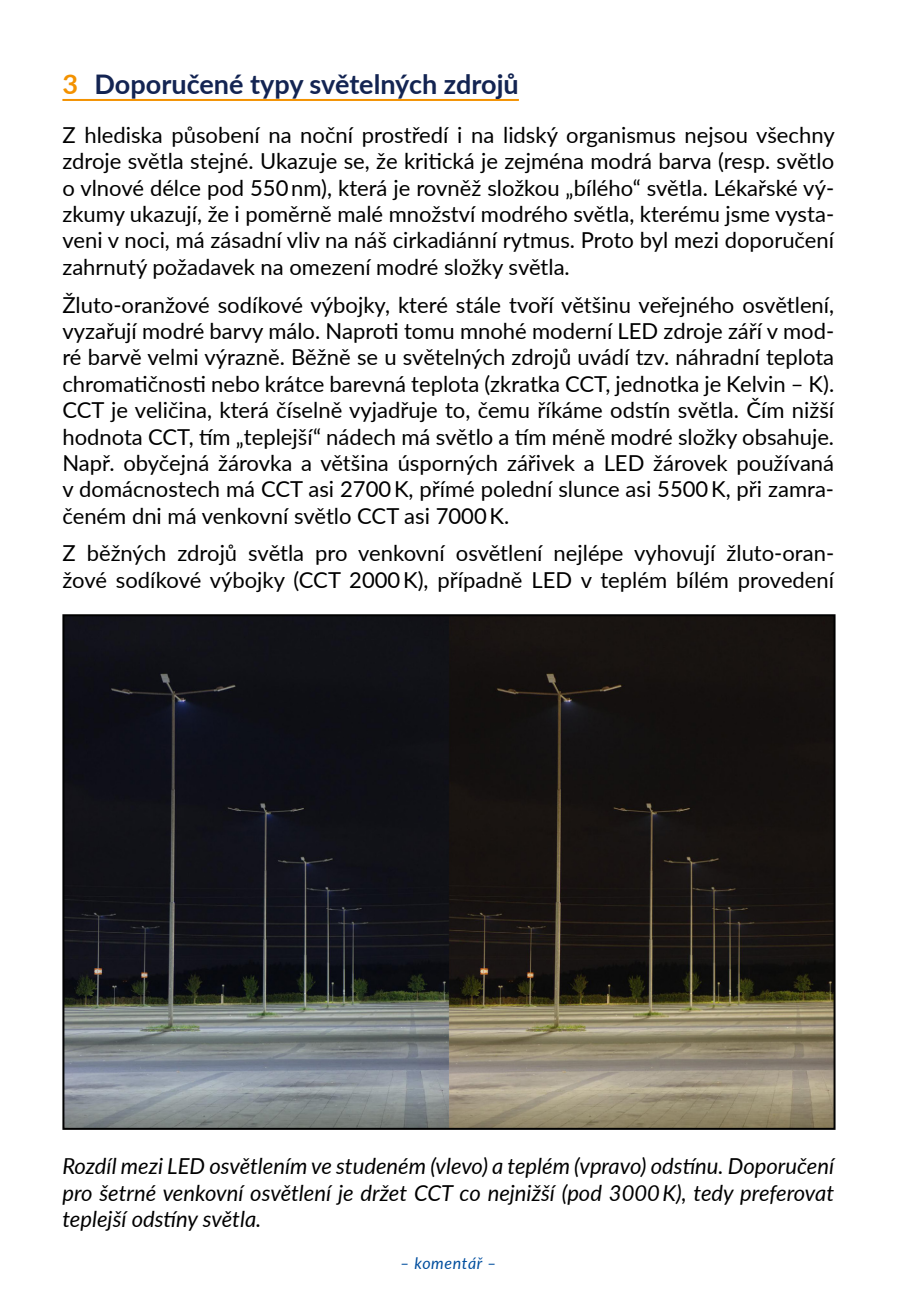
<style>
.page{position:relative;width:908px;height:1304px;background:#fff}
.page>*{position:absolute;margin:0;border:0;box-sizing:border-box;transform-origin:0 0}
.t1{font:700 27px "Lato";color:#132452}
.t2{font:22px/26.4px "Lato";color:#000;text-align:justify}
.t3{font:italic 22px/26.4px "Lato";color:#000;text-align:justify}
.t4{font:italic 16px "Lato";letter-spacing:.04em;color:#004e9e}
.s1{color:#f39200}
</style>
<div class="page">
<hr style="left:62px;top:99px;width:456px;height:2px;background:#f39200">
<img style="left:65px;top:617px;width:767px;height:510px">
<p class="t1" style="left:62px;top:64px;width:457px"><span class="s1">3</span> Doporučené typy světelných zdrojů</p>
<p class="t2" style="left:62px;top:121px;width:773px">Z hlediska působení na noční prostředí i na lidský organismus nejsou všechny zdroje světla stejné. Ukazuje se, že kritická je zejména modrá barva (resp. světlo o vlnové délce pod 550 nm), která je rovněž složkou „bílého“ světla. Lékařské vý&shy;zkumy ukazují, že i poměrně malé množství modrého světla, kterému jsme vysta&shy;veni v noci, má zásadní vliv na náš cirkadiánní rytmus. Proto byl mezi doporučení zahrnutý požadavek na omezení modré složky světla.</p>
<p class="t2" style="left:62px;top:290px;width:773px">Žluto-oranžové sodíkové výbojky, které stále tvoří většinu veřejného osvětlení, vyzařují modré barvy málo. Naproti tomu mnohé moderní LED zdroje září v mod&shy;ré barvě velmi výrazně. Běžně se u světelných zdrojů uvádí tzv. náhradní teplota chromatičnosti nebo krátce barevná teplota (zkratka CCT, jednotka je Kelvin – K).<br>CCT je veličina, která číselně vyjadřuje to, čemu říkáme odstín světla. Čím nižší hodnota CCT, tím „teplejší“ nádech má světlo a tím méně modré složky obsahuje.<br>Např. obyčejná žárovka a většina úsporných zářivek a LED žárovek používaná v domácnostech má CCT asi 2700 K, přímé polední slunce asi 5500 K, při zamra&shy;čeném dni má venkovní světlo CCT asi 7000 K.</p>
<p class="t2" style="left:62px;top:539px;width:772px">Z běžných zdrojů světla pro venkovní osvětlení nejlépe vyhovují žluto-oran&shy;žové sodíkové výbojky (CCT 2000 K), případně LED v teplém bílém provedení</p>
<p class="t3" style="left:62px;top:1152px;width:772px">Rozdíl mezi LED osvětlením ve studeném (vlevo) a teplém (vpravo) odstínu. Doporučení pro šetrné venkovní osvětlení je držet CCT co nejnižší (pod 3000 K), tedy preferovat teplejší odstíny světla.</p>
<p class="t4" style="left:400px;top:1252px;width:98px">– komentář –</p>
</div>
